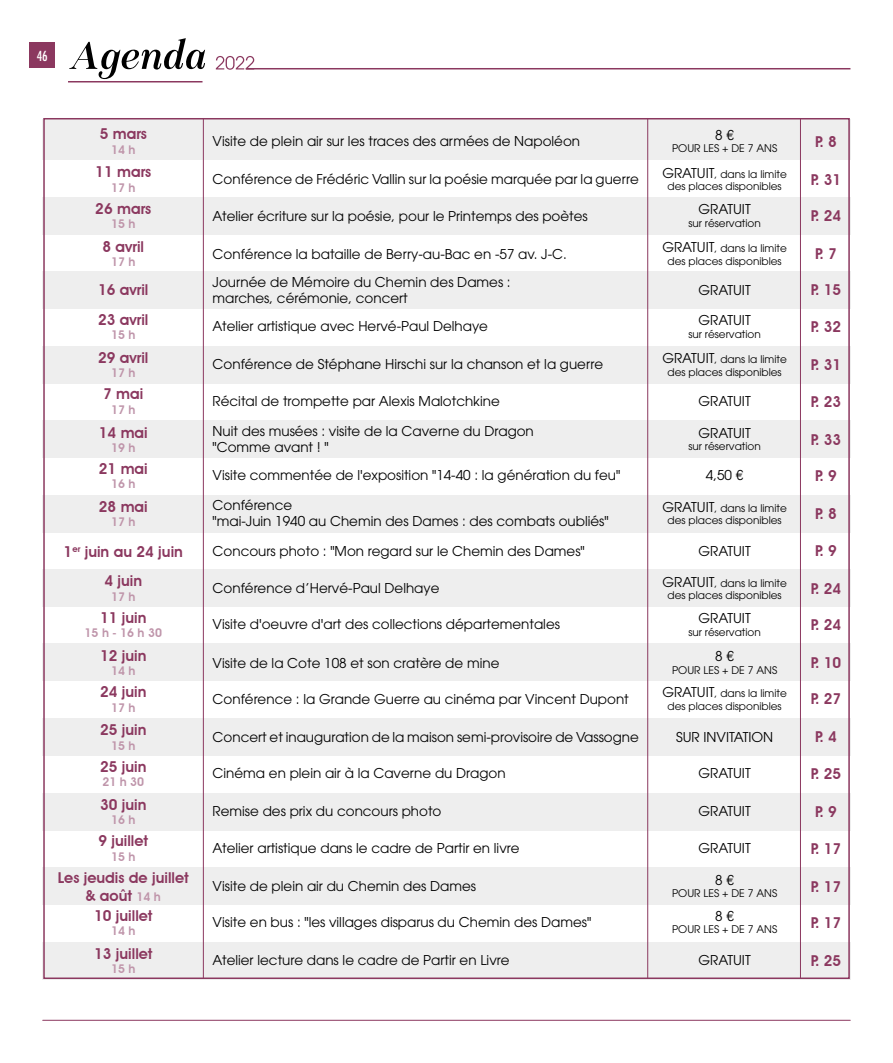
<style>
.page{position:relative;width:893px;height:1063px;background:#fff}
.page>*{position:absolute;margin:0;border:0;box-sizing:border-box;transform-origin:0 0}
.t1{font:600 15px/18px "Avant Garde IT Cby BT";color:#8b385f;text-align:center}
.t2{font:13.5px/16.2px "ITC Avant Garde Pro";color:#000}
.t3{font:500 condensed 13.5px "Futura";color:#fff}
.t4{font:600 12px "Avant Garde IT Cby BT";color:#bf95aa}
.t5{font:10.5px/12.6px "ITC Avant Garde Pro";color:#000;text-align:center}
.s1{font-size:13.5px}
.s2{font-size:12px;color:#bf95aa}
</style>
<div class="page">
<div style="left:43px;top:119px;width:807px;height:40px;background:#eee"></div>
<div style="left:43px;top:197px;width:807px;height:37px;background:#eee"></div>
<div style="left:43px;top:420px;width:807px;height:38px;background:#eee"></div>
<div style="left:43px;top:644px;width:807px;height:37px;background:#eee"></div>
<div style="left:43px;top:867px;width:807px;height:38px;background:#eee"></div>
<div style="left:43px;top:272px;width:807px;height:37px;background:#eee"></div>
<div style="left:43px;top:495px;width:807px;height:37px;background:#eee"></div>
<div style="left:43px;top:719px;width:807px;height:37px;background:#eee"></div>
<div style="left:43px;top:942px;width:807px;height:37px;background:#eee"></div>
<div style="left:43px;top:346px;width:807px;height:37px;background:#eee"></div>
<div style="left:43px;top:570px;width:807px;height:37px;background:#eee"></div>
<div style="left:43px;top:793px;width:807px;height:37px;background:#eee"></div>
<hr style="left:203px;top:118px;width:1px;height:860px;background:#8b385f">
<hr style="left:647px;top:118px;width:1px;height:860px;background:#8b385f">
<hr style="left:800px;top:118px;width:1px;height:860px;background:#8b385f">
<div style="left:30px;top:43px;width:25px;height:25px;background:#8b385f"></div>
<hr style="left:246px;top:68px;width:604px;height:1px;background:#8b385f">
<svg style="left:216px;top:56px;width:38px;height:14px"></svg>
<svg style="left:69px;top:38px;width:136px;height:41px"></svg>
<hr style="left:68px;top:81px;width:135px;height:1px;background:#8b385f">
<hr style="left:43px;top:1020px;width:807px;height:1px;background:#8b385f">
<p class="t3" style="left:37px;top:47px;width:13px">46</p>
<p class="t1" style="left:100px;top:125px;width:49px">5 mars</p>
<p class="t4" style="left:111px;top:142px;width:26px">14 h</p>
<p class="t1" style="left:95px;top:163px;width:57px">11 mars</p>
<p class="t4" style="left:111px;top:180px;width:26px">17 h</p>
<p class="t2" style="left:213px;top:133px;width:369px">Visite de plein air sur les traces des armées de Napoléon</p>
<p class="t2" style="left:715px;top:126px;width:20px">8 €</p>
<p class="t5" style="left:672px;top:142px;width:107px">POUR LES + DE 7 ANS</p>
<p class="t2" style="left:213px;top:171px;width:428px">Conférence de Frédéric Vallin sur la poésie marquée par la guerre</p>
<p class="t5" style="left:662px;top:167px;width:126px"><span class="s1">GRATUIT</span>, dans la limite des places disponibles</p>
<p class="t1" style="left:815px;top:132px;width:23px">P. 8</p>
<p class="t1" style="left:811px;top:170px;width:32px">P. 31</p>
<p class="t1" style="left:95px;top:200px;width:57px">26 mars</p>
<p class="t4" style="left:111px;top:217px;width:26px">15 h</p>
<p class="t2" style="left:213px;top:207px;width:377px">Atelier écriture sur la poésie, pour le Printemps des poètes</p>
<p class="t2" style="left:698px;top:201px;width:54px">GRATUIT</p>
<p class="t5" style="left:688px;top:217px;width:74px">sur réservation</p>
<p class="t1" style="left:811px;top:207px;width:32px">P. 24</p>
<p class="t1" style="left:103px;top:238px;width:43px">8 avril</p>
<p class="t4" style="left:111px;top:255px;width:26px">17 h</p>
<p class="t2" style="left:213px;top:245px;width:356px">Conférence la bataille de Berry-au-Bac en -57 av. J-C.</p>
<p class="t5" style="left:662px;top:242px;width:126px"><span class="s1">GRATUIT</span>, dans la limite des places disponibles</p>
<p class="t1" style="left:815px;top:245px;width:23px">P. 7</p>
<p class="t1" style="left:98px;top:281px;width:52px">16 avril</p>
<p class="t2" style="left:213px;top:273px;width:300px">Journée de Mémoire du Chemin des Dames : marches, cérémonie, concert</p>
<p class="t2" style="left:698px;top:282px;width:54px">GRATUIT</p>
<p class="t1" style="left:811px;top:281px;width:32px">P. 15</p>
<p class="t1" style="left:98px;top:310px;width:52px">23 avril</p>
<p class="t4" style="left:111px;top:328px;width:26px">15 h</p>
<p class="t2" style="left:213px;top:318px;width:277px">Atelier artistique avec Hervé-Paul Delhaye</p>
<p class="t2" style="left:698px;top:312px;width:54px">GRATUIT</p>
<p class="t5" style="left:688px;top:327px;width:74px">sur réservation</p>
<p class="t1" style="left:811px;top:318px;width:32px">P. 32</p>
<p class="t1" style="left:98px;top:348px;width:52px">29 avril</p>
<p class="t4" style="left:111px;top:366px;width:26px">17 h</p>
<p class="t2" style="left:213px;top:356px;width:392px">Conférence de Stéphane Hirschi sur la chanson et la guerre</p>
<p class="t5" style="left:662px;top:353px;width:126px"><span class="s1">GRATUIT</span>, dans la limite des places disponibles</p>
<p class="t1" style="left:811px;top:356px;width:32px">P. 31</p>
<p class="t1" style="left:103px;top:385px;width:42px">7 mai</p>
<p class="t4" style="left:111px;top:402px;width:26px">17 h</p>
<p class="t2" style="left:213px;top:393px;width:289px">Récital de trompette par Alexis Malotchkine</p>
<p class="t2" style="left:698px;top:393px;width:54px">GRATUIT</p>
<p class="t1" style="left:811px;top:392px;width:32px">P. 23</p>
<p class="t1" style="left:99px;top:423px;width:50px">14 mai</p>
<p class="t4" style="left:111px;top:440px;width:26px">19 h</p>
<p class="t2" style="left:213px;top:423px;width:323px">Nuit des musées : visite de la Caverne du Dragon "Comme avant ! "</p>
<p class="t2" style="left:698px;top:425px;width:54px">GRATUIT</p>
<p class="t5" style="left:688px;top:440px;width:74px">sur réservation</p>
<p class="t1" style="left:811px;top:430px;width:32px">P. 33</p>
<p class="t1" style="left:99px;top:459px;width:50px">21 mai</p>
<p class="t4" style="left:111px;top:477px;width:26px">16 h</p>
<p class="t2" style="left:213px;top:467px;width:409px">Visite commentée de l'exposition "14-40 : la génération du feu"</p>
<p class="t2" style="left:706px;top:467px;width:39px">4,50 €</p>
<p class="t1" style="left:815px;top:466px;width:23px">P. 9</p>
<p class="t1" style="left:99px;top:497px;width:50px">28 mai</p>
<p class="t4" style="left:111px;top:515px;width:26px">17 h</p>
<p class="t2" style="left:213px;top:497px;width:397px">Conférence<br>"mai-Juin 1940 au Chemin des Dames : des combats oubliés"</p>
<p class="t5" style="left:662px;top:502px;width:126px"><span class="s1">GRATUIT</span>, dans la limite des places disponibles</p>
<p class="t1" style="left:815px;top:504px;width:23px">P. 8</p>
<p class="t1" style="left:64px;top:543px;width:121px">1<sup>er</sup> juin au 24 juin</p>
<p class="t2" style="left:213px;top:543px;width:374px">Concours photo : "Mon regard sur le Chemin des Dames"</p>
<p class="t2" style="left:698px;top:543px;width:54px">GRATUIT</p>
<p class="t1" style="left:104px;top:572px;width:39px">4 juin</p>
<p class="t4" style="left:111px;top:589px;width:26px">17 h</p>
<p class="t1" style="left:100px;top:609px;width:48px">11 juin</p>
<p class="t4" style="left:85px;top:626px;width:79px">15 h - 16 h 30</p>
<p class="t1" style="left:100px;top:647px;width:48px">12 juin</p>
<p class="t4" style="left:111px;top:664px;width:26px">14 h</p>
<p class="t1" style="left:100px;top:683px;width:48px">24 juin</p>
<p class="t4" style="left:111px;top:700px;width:26px">17 h</p>
<p class="t1" style="left:100px;top:721px;width:48px">25 juin</p>
<p class="t4" style="left:111px;top:738px;width:26px">15 h</p>
<p class="t1" style="left:100px;top:757px;width:48px">25 juin</p>
<p class="t4" style="left:102px;top:775px;width:43px">21 h 30</p>
<p class="t1" style="left:100px;top:795px;width:48px">30 juin</p>
<p class="t4" style="left:111px;top:813px;width:26px">16 h</p>
<p class="t1" style="left:98px;top:832px;width:51px">9 juillet</p>
<p class="t4" style="left:111px;top:849px;width:26px">15 h</p>
<p class="t1" style="left:58px;top:868px;width:132px">Les jeudis de juillet &amp; août <span class="s2">14 h</span></p>
<p class="t1" style="left:94px;top:906px;width:60px">10 juillet</p>
<p class="t4" style="left:111px;top:924px;width:26px">14 h</p>
<p class="t1" style="left:94px;top:944px;width:60px">13 juillet</p>
<p class="t4" style="left:111px;top:962px;width:26px">15 h</p>
<p class="t2" style="left:213px;top:580px;width:228px">Conférence d’Hervé-Paul Delhaye</p>
<p class="t2" style="left:213px;top:616px;width:349px">Visite d'oeuvre d'art des collections départementales</p>
<p class="t2" style="left:213px;top:654px;width:288px">Visite de la Cote 108 et son cratère de mine</p>
<p class="t2" style="left:213px;top:690px;width:418px">Conférence : la Grande Guerre au cinéma par Vincent Dupont</p>
<p class="t2" style="left:213px;top:728px;width:428px">Concert et inauguration de la maison semi-provisoire de Vassogne</p>
<p class="t2" style="left:213px;top:765px;width:294px">Cinéma en plein air à la Caverne du Dragon</p>
<p class="t2" style="left:213px;top:803px;width:230px">Remise des prix du concours photo</p>
<p class="t2" style="left:213px;top:840px;width:308px">Atelier artistique dans le cadre de Partir en livre</p>
<p class="t2" style="left:213px;top:878px;width:265px">Visite de plein air du Chemin des Dames</p>
<p class="t2" style="left:213px;top:914px;width:380px">Visite en bus : "les villages disparus du Chemin des Dames"</p>
<p class="t2" style="left:213px;top:952px;width:298px">Atelier lecture dans le cadre de Partir en Livre</p>
<p class="t5" style="left:662px;top:576px;width:126px"><span class="s1">GRATUIT</span>, dans la limite des places disponibles</p>
<p class="t2" style="left:698px;top:610px;width:54px">GRATUIT</p>
<p class="t5" style="left:688px;top:625px;width:74px">sur réservation</p>
<p class="t2" style="left:715px;top:648px;width:20px">8 €</p>
<p class="t5" style="left:672px;top:664px;width:107px">POUR LES + DE 7 ANS</p>
<p class="t5" style="left:662px;top:687px;width:126px"><span class="s1">GRATUIT</span>, dans la limite des places disponibles</p>
<p class="t2" style="left:676px;top:728px;width:99px">SUR INVITATION</p>
<p class="t2" style="left:698px;top:765px;width:54px">GRATUIT</p>
<p class="t2" style="left:698px;top:803px;width:54px">GRATUIT</p>
<p class="t2" style="left:698px;top:840px;width:54px">GRATUIT</p>
<p class="t2" style="left:715px;top:871px;width:20px">8 €</p>
<p class="t5" style="left:672px;top:887px;width:107px">POUR LES + DE 7 ANS</p>
<p class="t2" style="left:715px;top:908px;width:20px">8 €</p>
<p class="t5" style="left:672px;top:923px;width:107px">POUR LES + DE 7 ANS</p>
<p class="t2" style="left:698px;top:952px;width:54px">GRATUIT</p>
<p class="t1" style="left:815px;top:541px;width:23px">P. 9</p>
<p class="t1" style="left:811px;top:579px;width:32px">P. 24</p>
<p class="t1" style="left:811px;top:616px;width:32px">P. 24</p>
<p class="t1" style="left:811px;top:654px;width:32px">P. 10</p>
<p class="t1" style="left:811px;top:690px;width:32px">P. 27</p>
<p class="t1" style="left:815px;top:728px;width:23px">P. 4</p>
<p class="t1" style="left:811px;top:765px;width:32px">P. 25</p>
<p class="t1" style="left:815px;top:803px;width:23px">P. 9</p>
<p class="t1" style="left:811px;top:839px;width:32px">P. 17</p>
<p class="t1" style="left:811px;top:877px;width:32px">P. 17</p>
<p class="t1" style="left:811px;top:913px;width:32px">P. 17</p>
<p class="t1" style="left:811px;top:951px;width:32px">P. 25</p>
</div>
